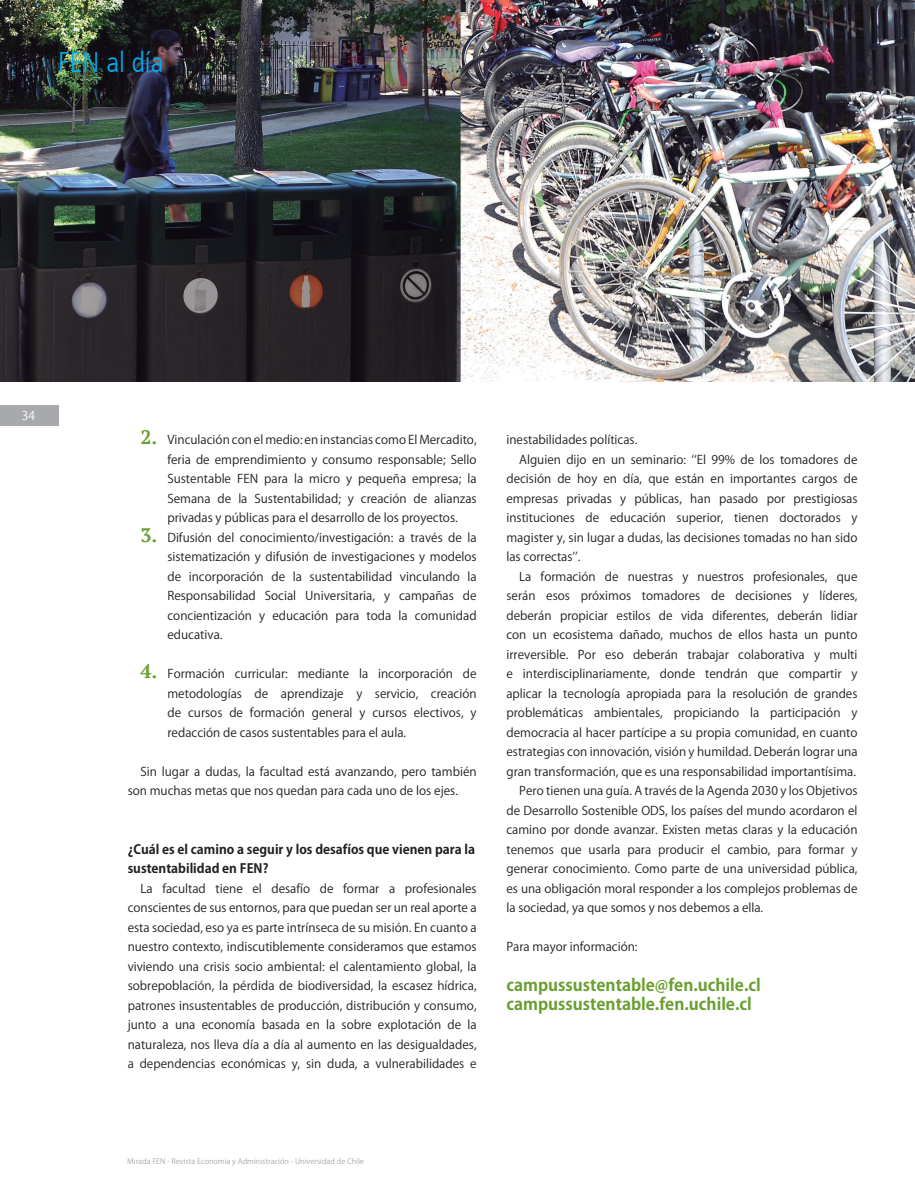
<style>
.page{position:relative;width:915px;height:1191px;background:#fff}
.page>*{position:absolute;margin:0;border:0;box-sizing:border-box;transform-origin:0 0}
.t1{font:300 condensed 28.5px "Frutiger LT";color:#00aeef}
.t2{font:700 16.5px "Koz Go Pr 6 N";color:#6a9f31}
.preguntas_no_justifi{font:700 12.75px/19.5px "Koz Go Pr 6 N";color:#231f20}
.texto_sangria{font:12px/19.5px "Koz Go Pr 6 N";color:#231f20;text-align:justify}
.t3{font:12px "Koz Go Pr 6 N";color:#fff}
.t4{font:7.5px "Koz Go Pr 6 N";color:#a8a9ad}
.s1{font-family:"PT Serif";font-weight:700;font-size:19.5px;color:#6a9f31}
</style>
<div class="page">
<img style="left:0;top:0;width:914px;height:382px">
<div style="left:0;top:405px;width:59px;height:21px;background:#a8a9ad"></div>
<h1 class="t1" style="left:58px;top:46px;width:106px">FEN al día</h1>
<p class="t3" style="left:22px;top:409px;width:15px">34</p>
<p class="texto_sangria" style="left:167px;top:430px;width:310px;text-indent:-27px"><span class="s1">2.</span> Vinculación con el medio: en instancias como El Mercadito, feria de emprendimiento y consumo responsable; Sello Sustentable FEN para la micro y pequeña empresa; la Semana de la Sustentabilidad; y creación de alianzas privadas y públicas para el desarrollo de los proyectos.</p>
<p class="texto_sangria" style="left:167px;top:528px;width:310px;text-indent:-27px"><span class="s1">3.</span> Difusión del conocimiento/investigación: a través de la sistematización y difusión de investigaciones y modelos de incorporación de la sustentabilidad vinculando la Responsabilidad Social Universitaria, y campañas de concientización y educación para toda la comunidad educativa.</p>
<p class="texto_sangria" style="left:167px;top:664px;width:310px;text-indent:-27px"><span class="s1">4.</span> Formación curricular: mediante la incorporación de metodologías de aprendizaje y servicio, creación de cursos de formación general y cursos electivos, y redacción de casos sustentables para el aula.</p>
<p class="texto_sangria" style="left:128px;top:762px;width:350px;text-indent:13px">Sin lugar a dudas, la facultad está avanzando, pero también son muchas metas que nos quedan para cada uno de los ejes.</p>
<p class="preguntas_no_justifi" style="left:128px;top:839px;width:349px">¿Cuál es el camino a seguir y los desafíos que vienen para la sustentabilidad en FEN?</p>
<p class="texto_sangria" style="left:128px;top:879px;width:350px;text-indent:13px">La facultad tiene el desafío de formar a profesionales conscientes de sus entornos, para que puedan ser un real aporte a esta sociedad, eso ya es parte intrínseca de su misión. En cuanto a nuestro contexto, indiscutiblemente consideramos que estamos viviendo una crisis socio ambiental: el calentamiento global, la sobrepoblación, la pérdida de biodiversidad, la escasez hídrica, patrones insustentables de producción, distribución y consumo, junto a una economía basada en la sobre explotación de la naturaleza, nos lleva día a día al aumento en las desigualdades, a dependencias económicas y, sin duda, a vulnerabilidades e</p>
<p class="texto_sangria" style="left:506px;top:430px;width:132px">inestabilidades políticas.</p>
<p class="texto_sangria" style="left:506px;top:450px;width:352px;text-indent:13px">Alguien dijo en un seminario: ‘‘El 99% de los tomadores de decisión de hoy en día, que están en importantes cargos de empresas privadas y públicas, han pasado por prestigiosas instituciones de educación superior, tienen doctorados y magister y, sin lugar a dudas, las decisiones tomadas no han sido las correctas’’.</p>
<p class="texto_sangria" style="left:506px;top:567px;width:352px;text-indent:13px">La formación de nuestras y nuestros profesionales, que serán esos próximos tomadores de decisiones y líderes, deberán propiciar estilos de vida diferentes, deberán lidiar con un ecosistema dañado, muchos de ellos hasta un punto irreversible. Por eso deberán trabajar colaborativa y multi e interdisciplinariamente, donde tendrán que compartir y aplicar la tecnología apropiada para la resolución de grandes problemáticas ambientales, propiciando la participación y democracia al hacer partícipe a su propia comunidad, en cuanto estrategias con innovación, visión y humildad. Deberán lograr una gran transformación, que es una responsabilidad importantísima.</p>
<p class="texto_sangria" style="left:506px;top:781px;width:352px;text-indent:13px">Pero tienen una guía. A través de la Agenda 2030 y los Objetivos de Desarrollo Sostenible ODS, los países del mundo acordaron el camino por donde avanzar. Existen metas claras y la educación tenemos que usarla para producir el cambio, para formar y generar conocimiento. Como parte de una universidad pública, es una obligación moral responder a los complejos problemas de la sociedad, ya que somos y nos debemos a ella.</p>
<p class="texto_sangria" style="left:506px;top:937px;width:133px">Para mayor información:</p>
<p class="t2" style="left:506px;top:975px;width:256px">campussustentable@fen.uchile.cl</p>
<p class="t2" style="left:506px;top:995px;width:247px">campussustentable.fen.uchile.cl</p>
<p class="t4" style="left:127px;top:1157px;width:238px">Mirada FEN - Revista Economía y Administración - Universidad de Chile</p>
</div>
